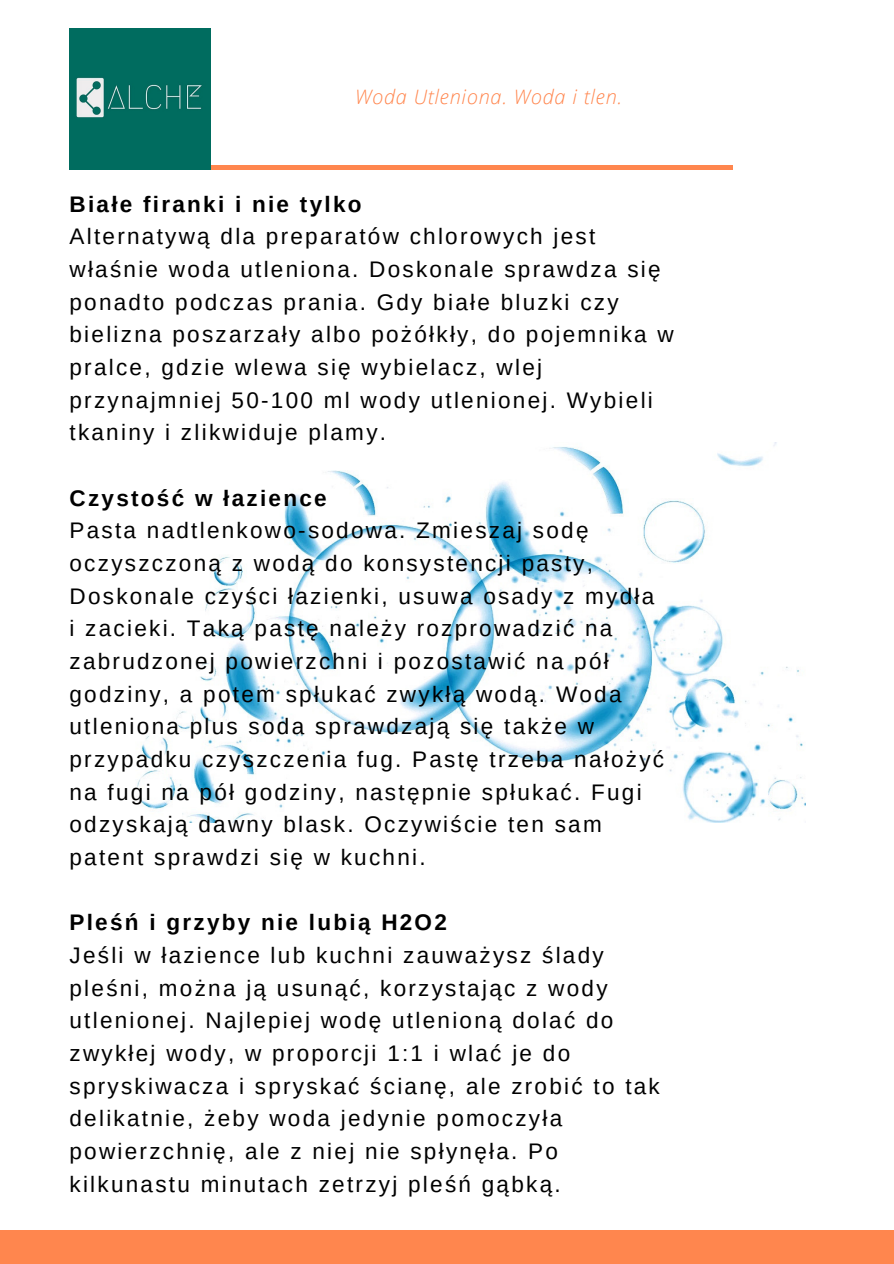
<style>
.page{position:relative;width:894px;height:1264px;background:#fff}
.page>*{position:absolute;margin:0;border:0;box-sizing:border-box;transform-origin:0 0}
.t1{font:22.5px/32.7px "Arimo";letter-spacing:.1em;color:#000}
.t2{font:700 22.5px "Arimo";letter-spacing:.1em;color:#000}
.t3{font:italic 300 19.8px "Open Sans";letter-spacing:.04em;color:#ff864e}
</style>
<div class="page">
<div style="left:0;top:1230px;width:893px;height:33px;background:#ff864e"></div>
<div style="left:69px;top:165px;width:664px;height:5px;background:#ff864e"></div>
<img style="left:69px;top:29px;width:141px;height:141px">
<img style="left:137px;top:442px;width:667px;height:380px">
<p class="t3" style="left:355px;top:83px;width:268px">Woda Utleniona. Woda i tlen.</p>
<p class="t2" style="left:69px;top:191px;width:293px">Białe firanki i nie tylko</p>
<p class="t1" style="left:69px;top:220px;width:605px">Alternatywą dla preparatów chlorowych jest właśnie woda utleniona. Doskonale sprawdza się ponadto podczas prania. Gdy białe bluzki czy bielizna poszarzały albo pożółkły, do pojemnika w pralce, gdzie wlewa się wybielacz, wlej przynajmniej 50-100 ml wody utlenionej. Wybieli tkaniny i zlikwiduje plamy.</p>
<p class="t2" style="left:69px;top:485px;width:259px">Czystość w łazience</p>
<p class="t1" style="left:69px;top:514px;width:596px">Pasta nadtlenkowo-sodowa. Zmieszaj sodę oczyszczoną z wodą do konsystencji pasty, Doskonale czyści łazienki, usuwa osady z mydła i zacieki. Taką pastę należy rozprowadzić na zabrudzonej powierzchni i pozostawić na pół godziny, a potem spłukać zwykłą wodą. Woda utleniona plus soda sprawdzają się także w przypadku czyszczenia fug. Pastę trzeba nałożyć na fugi na pół godziny, następnie spłukać. Fugi odzyskają dawny blask. Oczywiście ten sam patent sprawdzi się w kuchni.</p>
<p class="t2" style="left:69px;top:909px;width:379px">Pleśń i grzyby nie lubią H2O2</p>
<p class="t1" style="left:69px;top:938px;width:591px">Jeśli w łazience lub kuchni zauważysz ślady pleśni, można ją usunąć, korzystając z wody utlenionej. Najlepiej wodę utlenioną dolać do zwykłej wody, w proporcji 1:1 i wlać je do spryskiwacza i spryskać ścianę, ale zrobić to tak delikatnie, żeby woda jedynie pomoczyła powierzchnię, ale z niej nie spłynęła. Po kilkunastu minutach zetrzyj pleśń gąbką.</p>
</div>
